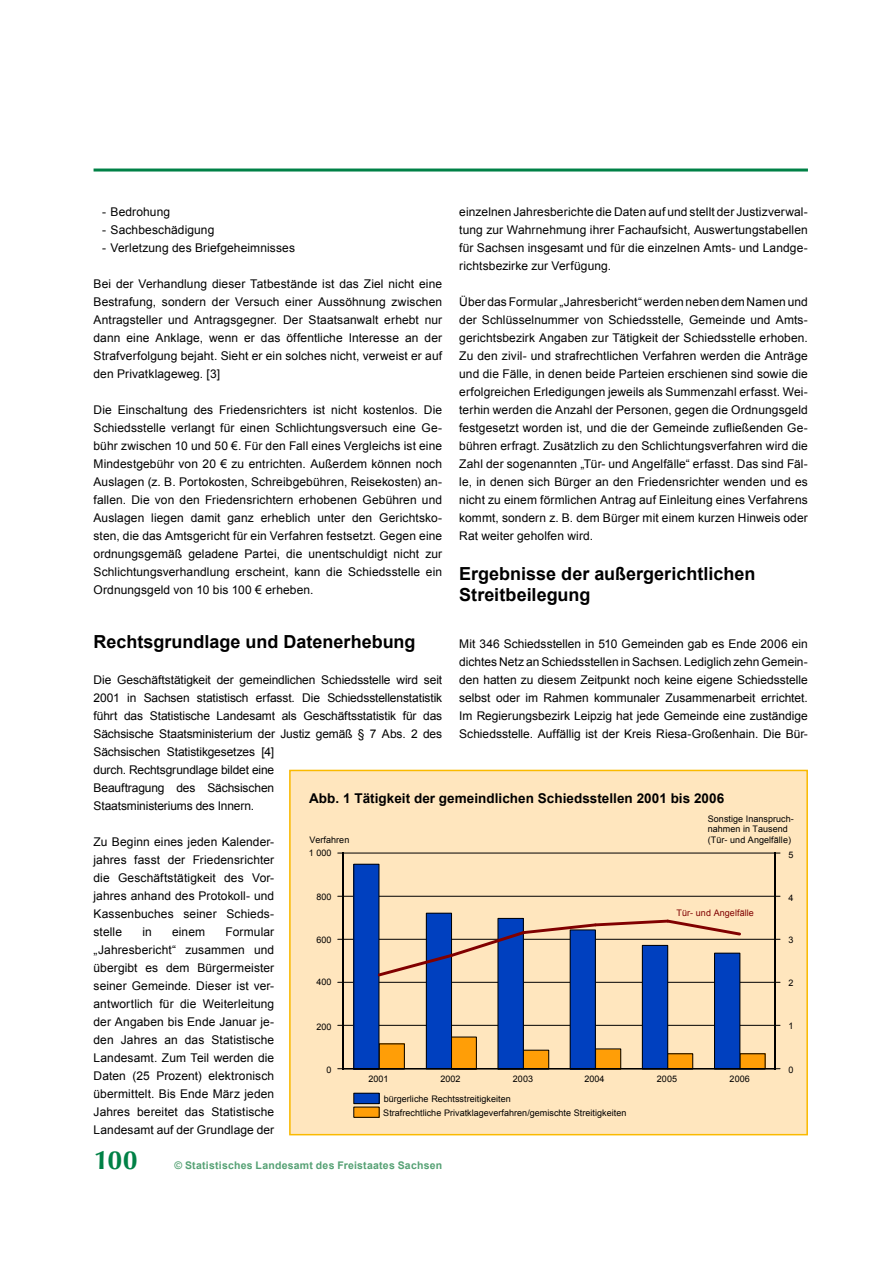
<style>
.page{position:relative;width:893px;height:1263px;background:#fff}
.page>*{position:absolute;margin:0;border:0;box-sizing:border-box;transform-origin:0 0}
.t1{font:700 27px "Optimum";color:#008146}
.t2{font:700 18px/21.6px "Arial";color:#000}
.t3{font:700 13.5px "Arial";letter-spacing:.005em;color:#000}
.t4{font:12px/18px "Arial";color:#000;text-align:justify}
.t5{font:700 10.5px "Arial";letter-spacing:.02em;color:#55a174}
.t6{font:9px/10.6px "Arial";letter-spacing:.005em;color:#000}
.t7{font:9px "Arial";letter-spacing:.01em;color:#800000}
</style>
<div class="page">
<hr style="left:94px;top:169px;width:714px;height:3px;background:#008146">
<div style="left:290px;top:770px;width:517px;height:365px;background:#ffe6be"></div>
<hr style="left:344px;top:1025px;width:431px;height:1px;background:#000">
<hr style="left:344px;top:982px;width:431px;height:1px;background:#000">
<hr style="left:344px;top:939px;width:431px;height:1px;background:#000">
<hr style="left:344px;top:896px;width:431px;height:1px;background:#000">
<hr style="left:344px;top:853px;width:431px;height:1px;background:#000">
<div style="left:379px;top:1044px;width:25px;height:25px;background:#ff9e07"></div>
<div style="left:379px;top:1044px;width:25px;height:25px;border:1px solid #000"></div>
<div style="left:451px;top:1037px;width:25px;height:32px;background:#ff9e07"></div>
<div style="left:523px;top:1050px;width:26px;height:19px;background:#ff9e07"></div>
<div style="left:595px;top:1049px;width:26px;height:20px;background:#ff9e07"></div>
<div style="left:667px;top:1054px;width:26px;height:15px;background:#ff9e07"></div>
<div style="left:740px;top:1054px;width:25px;height:15px;background:#ff9e07"></div>
<div style="left:354px;top:864px;width:25px;height:205px;background:#0040bf"></div>
<div style="left:426px;top:913px;width:25px;height:156px;background:#0040bf"></div>
<div style="left:426px;top:913px;width:26px;height:156px;border:1px solid #000"></div>
<div style="left:498px;top:918px;width:25px;height:151px;background:#0040bf"></div>
<div style="left:570px;top:930px;width:25px;height:139px;background:#0040bf"></div>
<div style="left:642px;top:945px;width:26px;height:124px;background:#0040bf"></div>
<div style="left:642px;top:945px;width:26px;height:124px;border:1px solid #000"></div>
<div style="left:714px;top:953px;width:26px;height:116px;background:#0040bf"></div>
<div style="left:714px;top:953px;width:26px;height:116px;border:1px solid #000"></div>
<svg style="left:378px;top:920px;width:363px;height:56px"></svg>
<hr style="left:343px;top:1068px;width:433px;height:1px;background:#000">
<hr style="left:342px;top:852px;width:2px;height:217px;background:#000">
<hr style="left:774px;top:852px;width:2px;height:217px;background:#000">
<div style="left:354px;top:1093px;width:25px;height:11px;background:#0040bf"></div>
<div style="left:354px;top:1093px;width:25px;height:11px;border:1px solid #000"></div>
<div style="left:354px;top:1107px;width:25px;height:10px;background:#ff9e07"></div>
<div style="left:289px;top:770px;width:519px;height:365px;border:2px solid #faba00"></div>
<p class="t4" style="left:459px;top:203px;width:350px">einzelnen Jahresberichte die Daten auf und stellt der Justizverwal&shy;tung zur Wahrnehmung ihrer Fachaufsicht, Auswertungstabellen für Sachsen insgesamt und für die einzelnen Amts- und Landge&shy;richtsbezirke zur Verfügung.</p>
<p class="t4" style="left:459px;top:293px;width:350px">Über das Formular „Jahresbericht“ werden neben dem Namen und der Schlüsselnummer von Schiedsstelle, Gemeinde und Amts&shy;gerichtsbezirk Angaben zur Tätigkeit der Schiedsstelle erhoben.<br>Zu den zivil- und strafrechtlichen Verfahren werden die Anträge und die Fälle, in denen beide Parteien erschienen sind sowie die erfolgreichen Erledigungen jeweils als Summenzahl erfasst. Wei&shy;terhin werden die Anzahl der Personen, gegen die Ordnungsgeld festgesetzt worden ist, und die der Gemeinde zufließenden Ge&shy;bühren erfragt. Zusätzlich zu den Schlichtungsverfahren wird die Zahl der sogenannten „Tür- und Angelfälle“ erfasst. Das sind Fäl&shy;le, in denen sich Bürger an den Friedensrichter wenden und es nicht zu einem förmlichen Antrag auf Einleitung eines Verfahrens kommt, sondern z. B. dem Bürger mit einem kurzen Hinweis oder Rat weiter geholfen wird.</p>
<h2 class="t2" style="left:459px;top:563px;width:298px">Ergebnisse der außergerichtlichen<br>Streitbeilegung</h2>
<p class="t4" style="left:459px;top:635px;width:350px">Mit 346 Schiedsstellen in 510 Gemeinden gab es Ende 2006 ein dichtes Netz an Schiedsstellen in Sachsen. Lediglich zehn Gemein&shy;den hatten zu diesem Zeitpunkt noch keine eigene Schiedsstelle selbst oder im Rahmen kommunaler Zusammenarbeit errichtet.<br>Im Regierungsbezirk Leipzig hat jede Gemeinde eine zuständige Schiedsstelle. Auffällig ist der Kreis Riesa-Großenhain. Die Bür-</p>
<p class="t4" style="left:102px;top:203px;width:70px">- Bedrohung</p>
<p class="t4" style="left:102px;top:221px;width:114px">- Sachbeschädigung</p>
<p class="t4" style="left:102px;top:239px;width:195px">- Verletzung des Briefgeheimnisses</p>
<p class="t4" style="left:94px;top:275px;width:350px">Bei der Verhandlung dieser Tatbestände ist das Ziel nicht eine Bestrafung, sondern der Versuch einer Aussöhnung zwischen Antragsteller und Antragsgegner. Der Staatsanwalt erhebt nur dann eine Anklage, wenn er das öffentliche Interesse an der Strafverfolgung bejaht. Sieht er ein solches nicht, verweist er auf den Privatklageweg. [3]</p>
<p class="t4" style="left:94px;top:401px;width:350px">Die Einschaltung des Friedensrichters ist nicht kostenlos. Die Schiedsstelle verlangt für einen Schlichtungsversuch eine Ge&shy;bühr zwischen 10 und 50 €. Für den Fall eines Vergleichs ist eine Mindestgebühr von 20 € zu entrichten. Außerdem können noch Auslagen (z. B. Portokosten, Schreibgebühren, Reisekosten) an&shy;fallen. Die von den Friedensrichtern erhobenen Gebühren und Auslagen liegen damit ganz erheblich unter den Gerichtsko&shy;sten, die das Amtsgericht für ein Verfahren festsetzt. Gegen eine ordnungsgemäß geladene Partei, die unentschuldigt nicht zur Schlichtungsverhandlung erscheint, kann die Schiedsstelle ein Ordnungsgeld von 10 bis 100 € erheben.</p>
<h2 class="t2" style="left:94px;top:631px;width:324px">Rechtsgrundlage und Datenerhebung</h2>
<p class="t4" style="left:94px;top:671px;width:350px;text-align:left">Die Geschäftstätigkeit der gemeindlichen Schiedsstelle wird seit 2001 in Sachsen statistisch erfasst. Die Schiedsstellenstatistik führt das Statistische Landesamt als Geschäftsstatistik für das Sächsische Staatsministerium der Justiz gemäß § 7 Abs. 2 des Sächsischen Statistikgesetzes [4]<br>durch. Rechtsgrundlage bildet eine<br>Beauftragung des Sächsischen<br>Staatsministeriums des Innern.</p>
<p class="t4" style="left:94px;top:833px;width:182px">Zu Beginn eines jeden Kalender&shy;jahres fasst der Friedensrichter die Geschäftstätigkeit des Vor&shy;jahres anhand des Protokoll- und Kassenbuches seiner Schieds&shy;stelle</p>
<p class="t3" style="left:309px;top:789px;width:417px">Abb. 1 Tätigkeit der gemeindlichen Schiedsstellen 2001 bis 2006</p>
<p class="t6" style="left:708px;top:813px;width:87px">Sonstige Inanspruch&shy;nahmen in Tausend</p>
<p class="t6" style="left:309px;top:835px;width:41px">Verfahren</p>
<p class="t6" style="left:708px;top:834px;width:85px">(Tür- und Angelfälle)</p>
<p class="t6" style="left:309px;top:848px;width:24px">1 000</p>
<p class="t6" style="left:316px;top:891px;width:17px">800</p>
<p class="t6" style="left:316px;top:934px;width:17px">600</p>
<p class="t6" style="left:316px;top:976px;width:17px">400</p>
<p class="t6" style="left:316px;top:1021px;width:17px">200</p>
<p class="t6" style="left:327px;top:1064px;width:7px">0</p>
<p class="t6" style="left:788px;top:1064px;width:7px">0</p>
<p class="t6" style="left:788px;top:850px;width:7px">5</p>
<p class="t6" style="left:788px;top:893px;width:7px">4</p>
<p class="t7" style="left:676px;top:907px;width:79px">Tür- und Angelfälle</p>
<p class="t4" style="left:94px;top:923px;width:182px;text-indent:132px">Formular „Jahresbericht“ zusammen und übergibt es dem Bürgermeister seiner Gemeinde. Dieser ist ver&shy;antwortlich für die Weiterleitung der Angaben bis Ende Januar je&shy;den Jahres an das Statistische Landesamt. Zum Teil werden die Daten (25 Prozent) elektronisch übermittelt. Bis Ende März jeden Jahres bereitet das Statistische Landesamt auf der Grundlage der</p>
<p class="t4" style="left:142px;top:923px;width:11px">in</p>
<p class="t4" style="left:172px;top:923px;width:35px">einem</p>
<p class="t6" style="left:788px;top:935px;width:7px">3</p>
<p class="t6" style="left:788px;top:978px;width:7px">2</p>
<p class="t6" style="left:788px;top:1020px;width:7px">1</p>
<p class="t6" style="left:368px;top:1074px;width:22px">2001</p>
<p class="t6" style="left:440px;top:1074px;width:22px">2002</p>
<p class="t6" style="left:513px;top:1074px;width:22px">2003</p>
<p class="t6" style="left:584px;top:1074px;width:22px">2004</p>
<p class="t6" style="left:657px;top:1074px;width:22px">2005</p>
<p class="t6" style="left:730px;top:1074px;width:22px">2006</p>
<p class="t6" style="left:383px;top:1092px;width:245px;line-height:13.6px">bürgerliche Rechtsstreitigkeiten<br>Strafrechtliche Privatklageverfahren/gemischte Streitigkeiten</p>
<h1 class="t1" style="left:94px;top:1144px;width:46px">100</h1>
<p class="t5" style="left:174px;top:1158px;width:269px">© Statistisches Landesamt des Freistaates Sachsen</p>
</div>
